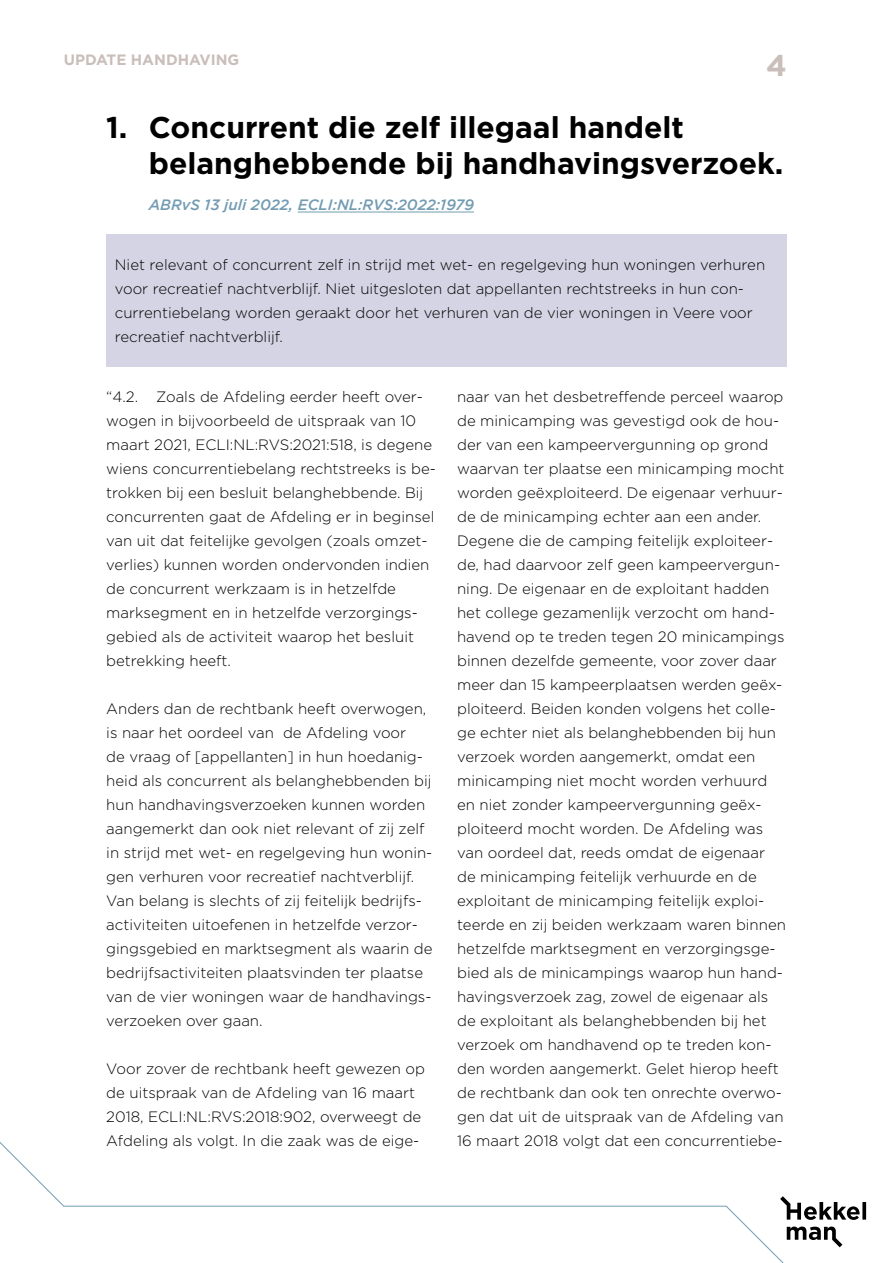
<style>
.page{position:relative;width:893px;height:1263px;background:#fff}
.page>*{position:absolute;margin:0;border:0;box-sizing:border-box;transform-origin:0 0}
.t1{font:700 30px/36px "Gotham";color:#000}
.t2{font:700 30px "Gotham";color:#cabeba}
.t3{font:300 15px/24px "Gotham";color:#000}
.t4{font:italic 500 15px "Gotham";color:#739cb2}
.t5{font:700 15px "Gotham";color:#cabeba}
</style>
<div class="page">
<svg style="left:0;top:1142px;width:784px;height:121px"></svg>
<svg style="left:780px;top:1196px;width:86px;height:51px"></svg>
<div style="left:106px;top:234px;width:681px;height:132px;background:#d5d4e4"></div>
<hr style="left:298px;top:212px;width:176px;height:1px;background:#739cb2">
<p class="t5" style="left:64px;top:51px;width:177px">UPDATE HANDHAVING</p>
<h1 class="t2" style="left:766px;top:48px;width:22px">4</h1>
<h1 class="t1" style="left:149px;top:109px;width:636px;text-indent:-43px">1. Concurrent die zelf illegaal handelt belanghebbende bij handhavingsverzoek.</h1>
<p class="t4" style="left:149px;top:196px;width:327px">ABRvS 13 juli 2022, ECLI:NL:RVS:2022:1979</p>
<p class="t3" style="left:115px;top:252px;width:652px">Niet relevant of concurrent zelf in strijd met wet- en regelgeving hun woningen verhuren voor recreatief nachtverblijf. Niet uitgesloten dat appellanten rechtstreeks in hun con&shy;currentiebelang worden geraakt door het verhuren van de vier woningen in Veere voor recreatief nachtverblijf.</p>
<p class="t3" style="left:106px;top:384px;width:331px">“4.2. Zoals de Afdeling eerder heeft over&shy;wogen in bijvoorbeeld de uitspraak van 10 maart 2021, ECLI:NL:RVS:2021:518, is degene wiens concurrentiebelang rechtstreeks is be&shy;trokken bij een besluit belanghebbende. Bij concurrenten gaat de Afdeling er in beginsel van uit dat feitelijke gevolgen (zoals omzet&shy;verlies) kunnen worden ondervonden indien de concurrent werkzaam is in hetzelfde marksegment en in hetzelfde verzorgings&shy;gebied als de activiteit waarop het besluit betrekking heeft.</p>
<p class="t3" style="left:106px;top:696px;width:328px">Anders dan de rechtbank heeft overwogen, is naar het oordeel van de Afdeling voor<br>de vraag of [appellanten] in hun hoedanig&shy;heid als concurrent als belanghebbenden bij hun handhavingsverzoeken kunnen worden aangemerkt dan ook niet relevant of zij zelf in strijd met wet- en regelgeving hun wonin&shy;gen verhuren voor recreatief nachtverblijf.<br>Van belang is slechts of zij feitelijk bedrijfs&shy;activiteiten uitoefenen in hetzelfde verzor&shy;gingsgebied en marktsegment als waarin de bedrijfsactiviteiten plaatsvinden ter plaatse van de vier woningen waar de handhavings&shy;verzoeken over gaan.</p>
<p class="t3" style="left:106px;top:1056px;width:320px">Voor zover de rechtbank heeft gewezen op de uitspraak van de Afdeling van 16 maart 2018, ECLI:NL:RVS:2018:902, overweegt de Afdeling als volgt. In die zaak was de eige-</p>
<p class="t3" style="left:457px;top:384px;width:330px">naar van het desbetreffende perceel waarop de minicamping was gevestigd ook de hou&shy;der van een kampeervergunning op grond waarvan ter plaatse een minicamping mocht worden geëxploiteerd. De eigenaar verhuur&shy;de de minicamping echter aan een ander.<br>Degene die de camping feitelijk exploiteer&shy;de, had daarvoor zelf geen kampeervergun&shy;ning. De eigenaar en de exploitant hadden het college gezamenlijk verzocht om hand&shy;havend op te treden tegen 20 minicampings binnen dezelfde gemeente, voor zover daar meer dan 15 kampeerplaatsen werden geëx&shy;ploiteerd. Beiden konden volgens het colle&shy;ge echter niet als belanghebbenden bij hun verzoek worden aangemerkt, omdat een minicamping niet mocht worden verhuurd en niet zonder kampeervergunning geëx&shy;ploiteerd mocht worden. De Afdeling was van oordeel dat, reeds omdat de eigenaar de minicamping feitelijk verhuurde en de exploitant de minicamping feitelijk exploi&shy;teerde en zij beiden werkzaam waren binnen hetzelfde marktsegment en verzorgingsge&shy;bied als de minicampings waarop hun hand&shy;havingsverzoek zag, zowel de eigenaar als de exploitant als belanghebbenden bij het verzoek om handhavend op te treden kon&shy;den worden aangemerkt. Gelet hierop heeft de rechtbank dan ook ten onrechte overwo&shy;gen dat uit de uitspraak van de Afdeling van 16 maart 2018 volgt dat een concurrentiebe-</p>
</div>
